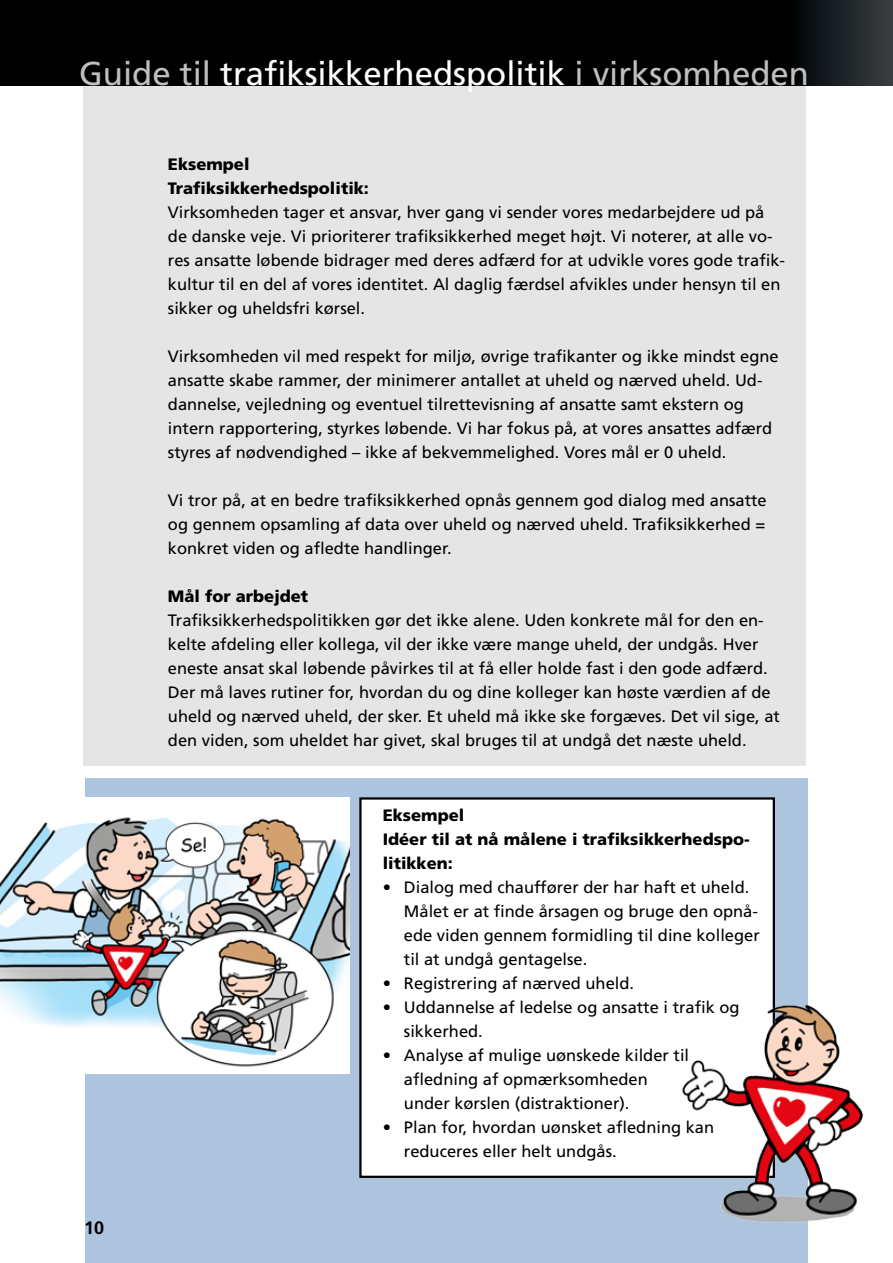
<style>
.page{position:relative;width:893px;height:1263px;background:#fff}
.page>*{position:absolute;margin:0;border:0;box-sizing:border-box;transform-origin:0 0}
.t1{font:33px "Frutiger LT Std";color:#fff}
.t2{font:700 18px "Frutiger LT Std";color:#000}
.t3{font:16.5px/24px "Frutiger LT Std";color:#000}
.t4{font:900 16.5px/24px "Frutiger LT Std";color:#000}
.s1{color:#bfbfc1}
</style>
<div class="page">
<div style="left:85px;top:778px;width:723px;height:485px;background:#acc4dd"></div>
<div style="left:83px;top:85px;width:723px;height:680px;background:#e6e5e6"></div>
<div style="left:0;top:0;width:893px;height:85px;background:#000"></div>
<div style="left:784px;top:0;width:109px;height:85px;background:linear-gradient(to right,#000001,#3b3f43)"></div>
<img style="left:0;top:797px;width:350px;height:276px">
<div style="left:360px;top:798px;width:414px;height:379px;background:#fff"></div>
<div style="left:359px;top:797px;width:416px;height:381px;border:2px solid #000"></div>
<img style="left:676px;top:999px;width:187px;height:224px">
<h1 class="t1" style="left:79px;top:54px;width:731px"><span class="s1">Guide til</span> trafiksikkerhedspolitik <span class="s1">i virksomheden</span></h1>
<p class="t4" style="left:168px;top:152px;width:203px">Eksempel<br>Trafiksikkerhedspolitik:</p>
<p class="t3" style="left:168px;top:200px;width:619px">Virksomheden tager et ansvar, hver gang vi sender vores medarbejdere ud på de danske veje. Vi prioriterer trafiksikkerhed meget højt. Vi noterer, at alle vo&shy;res ansatte løbende bidrager med deres adfærd for at udvikle vores gode trafik&shy;kultur til en del af vores identitet. Al daglig færdsel afvikles under hensyn til en sikker og uheldsfri kørsel.</p>
<p class="t3" style="left:168px;top:344px;width:612px">Virksomheden vil med respekt for miljø, øvrige trafikanter og ikke mindst egne ansatte skabe rammer, der minimerer antallet at uheld og nærved uheld. Ud&shy;dannelse, vejledning og eventuel tilrettevisning af ansatte samt ekstern og intern rapportering, styrkes løbende. Vi har fokus på, at vores ansattes adfærd styres af nødvendighed – ikke af bekvemmelighed. Vores mål er 0 uheld.</p>
<p class="t3" style="left:168px;top:488px;width:600px;text-align:justify">Vi tror på, at en bedre trafiksikkerhed opnås gennem god dialog med ansatte og gennem opsamling af data over uheld og nærved uheld. Trafiksikkerhed = konkret viden og afledte handlinger.</p>
<p class="t4" style="left:168px;top:584px;width:142px">Mål for arbejdet</p>
<p class="t3" style="left:168px;top:608px;width:613px">Trafiksikkerhedspolitikken gør det ikke alene. Uden konkrete mål for den en&shy;kelte afdeling eller kollega, vil der ikke være mange uheld, der undgås. Hver eneste ansat skal løbende påvirkes til at få eller holde fast i den gode adfærd.<br>Der må laves rutiner for, hvordan du og dine kolleger kan høste værdien af de uheld og nærved uheld, der sker. Et uheld må ikke ske forgæves. Det vil sige, at den viden, som uheldet har givet, skal bruges til at undgå det næste uheld.</p>
<p class="t2" style="left:84px;top:1217px;width:22px">10</p>
<p class="t4" style="left:383px;top:803px;width:368px">Eksempel<br>Idéer til at nå målene i trafiksikkerhedspo&shy;litikken:</p>
<p class="t3" style="left:404px;top:875px;width:357px;text-indent:-21px">• Dialog med chauffører der har haft et uheld.<br>Målet er at finde årsagen og bruge den opnå&shy;ede viden gennem formidling til dine kolleger til at undgå gentagelse.</p>
<p class="t3" style="left:383px;top:971px;width:253px">• Registrering af nærved uheld.</p>
<p class="t3" style="left:404px;top:995px;width:337px;text-indent:-21px">• Uddannelse af ledelse og ansatte i trafik og sikkerhed.</p>
<p class="t3" style="left:404px;top:1043px;width:287px;text-indent:-21px">• Analyse af mulige uønskede kilder til afledning af opmærksomheden under kørslen (distraktioner).</p>
<p class="t3" style="left:404px;top:1115px;width:312px;text-indent:-21px">• Plan for, hvordan uønsket afledning kan reduceres eller helt undgås.</p>
</div>
